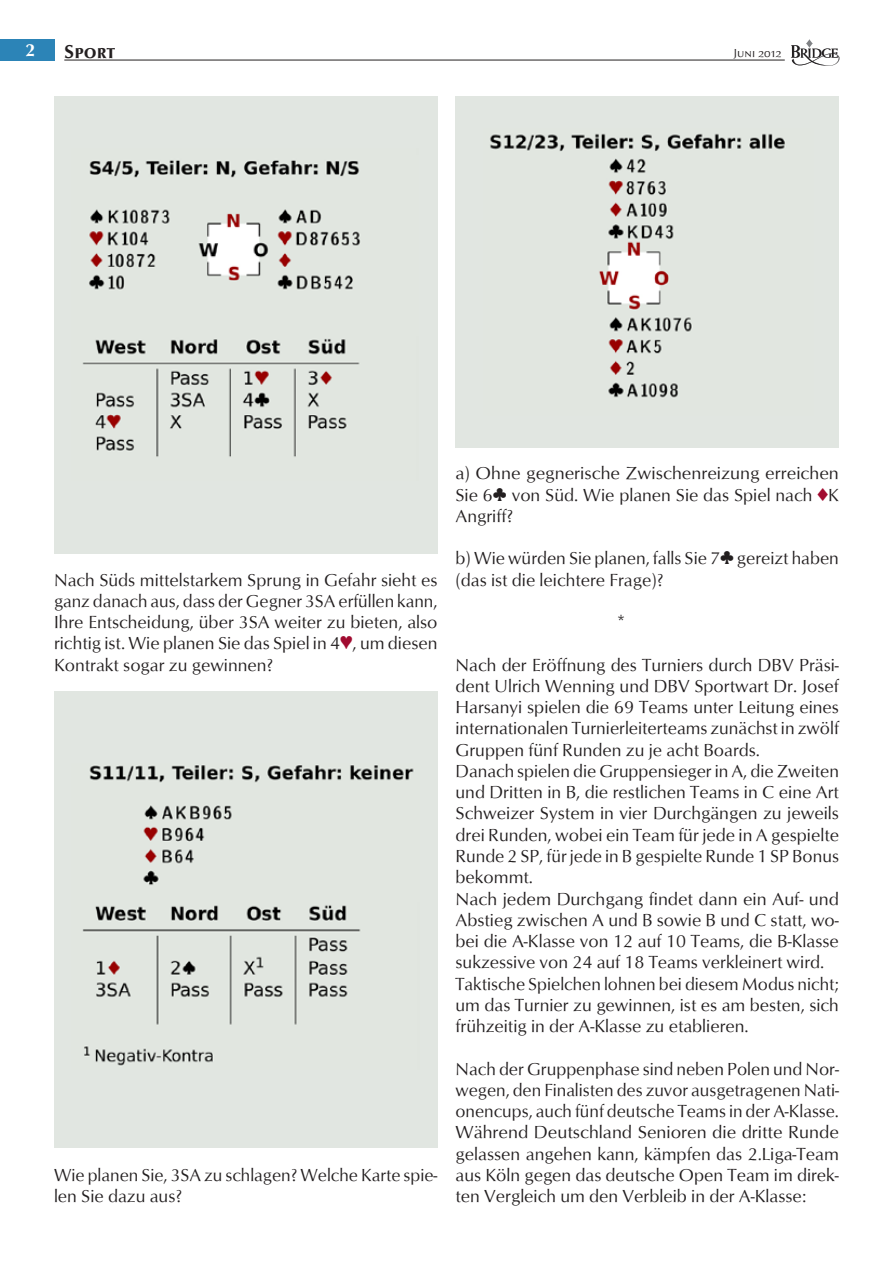
<style>
.page{position:relative;width:893px;height:1263px;background:#fff}
.page>*{position:absolute;margin:0;border:0;box-sizing:border-box;transform-origin:0 0}
.t1{font:700 19.5px "Opus Sm Caps";color:#231f20}
.t2{font:18px/21.3px "Opus";color:#231f20;text-align:justify}
.t3{font:700 18px "Opus";color:#fff}
.t4{font:12px "Opus Sm Caps";color:#231f20}
.s1{font-family:"Monotype Sorts";color:#a10b30}
.s2{font-family:"Monotype Sorts"}
</style>
<div class="page">
<div style="left:0;top:39px;width:54px;height:21px;background:#2c84b7"></div>
<svg style="left:806px;top:39px;width:7px;height:9px"></svg>
<svg style="left:791px;top:45px;width:49px;height:21px"></svg>
<hr style="left:64px;top:60px;width:721px;height:1px;background:#231f20">
<div style="left:54px;top:97px;width:383px;height:457px;background:#e1e6e1"></div>
<img style="left:82px;top:160px;width:278px;height:297px">
<div style="left:54px;top:691px;width:384px;height:457px;background:#e1e6e1"></div>
<img style="left:82px;top:765px;width:332px;height:301px">
<div style="left:455px;top:97px;width:384px;height:351px;background:#e1e6e1"></div>
<img style="left:490px;top:133px;width:295px;height:265px">
<p class="t3" style="left:26px;top:39px;width:11px">2</p>
<p class="t1" style="left:64px;top:40px;width:52px">Sport</p>
<p class="t4" style="left:734px;top:46px;width:50px">Juni 2012</p>
<p class="t2" style="left:54px;top:569px;width:385px">Nach Süds mittelstarkem Sprung in Gefahr sieht es ganz danach aus, dass der Gegner 3SA erfüllen kann, Ihre Entscheidung, über 3SA weiter zu bieten, also richtig ist. Wie planen Sie das Spiel in 4<span class="s1">ª</span>, um diesen Kontrakt sogar zu gewinnen?</p>
<p class="t2" style="left:54px;top:1164px;width:385px">Wie planen Sie, 3SA zu schlagen? Welche Karte spie&shy;len Sie dazu aus?</p>
<p class="t2" style="left:455px;top:463px;width:385px">a) Ohne gegnerische Zwischenreizung erreichen Sie 6<span class="s2">¨</span> von Süd. Wie planen Sie das Spiel nach <span class="s1">©</span>K Angriff?</p>
<p class="t2" style="left:455px;top:548px;width:385px">b) Wie würden Sie planen, falls Sie 7<span class="s2">¨</span> gereizt haben (das ist die leichtere Frage)?</p>
<p class="t2" style="left:617px;top:611px;width:9px">*</p>
<p class="t2" style="left:455px;top:654px;width:385px;text-align:left">Nach der Eröffnung des Turniers durch DBV Präsi&shy;dent Ulrich Wenning und DBV Sportwart Dr. Josef Harsanyi spielen die 69 Teams unter Leitung eines internationalen Turnierleiterteams zunächst in zwölf Gruppen fünf Runden zu je acht Boards.<br>Danach spielen die Gruppensieger in A, die Zweiten und Dritten in B, die restlichen Teams in C eine Art Schweizer System in vier Durchgängen zu jeweils drei Runden, wobei ein Team für jede in A gespielte Runde 2 SP, für jede in B gespielte Runde 1 SP Bonus bekommt.<br>Nach jedem Durchgang findet dann ein Auf- und Abstieg zwischen A und B sowie B und C statt, wo&shy;bei die A-Klasse von 12 auf 10 Teams, die B-Klasse sukzessive von 24 auf 18 Teams verkleinert wird.<br>Taktische Spielchen lohnen bei diesem Modus nicht; um das Turnier zu gewinnen, ist es am besten, sich frühzeitig in der A-Klasse zu etablieren.</p>
<p class="t2" style="left:455px;top:1058px;width:385px">Nach der Gruppenphase sind neben Polen und Nor&shy;wegen, den Finalisten des zuvor ausgetragenen Nati&shy;onencups, auch fünf deutsche Teams in der A-Klasse.<br>Während Deutschland Senioren die dritte Runde gelassen angehen kann, kämpfen das 2.Liga-Team aus Köln gegen das deutsche Open Team im direk&shy;ten Vergleich um den Verbleib in der A-Klasse:</p>
</div>
